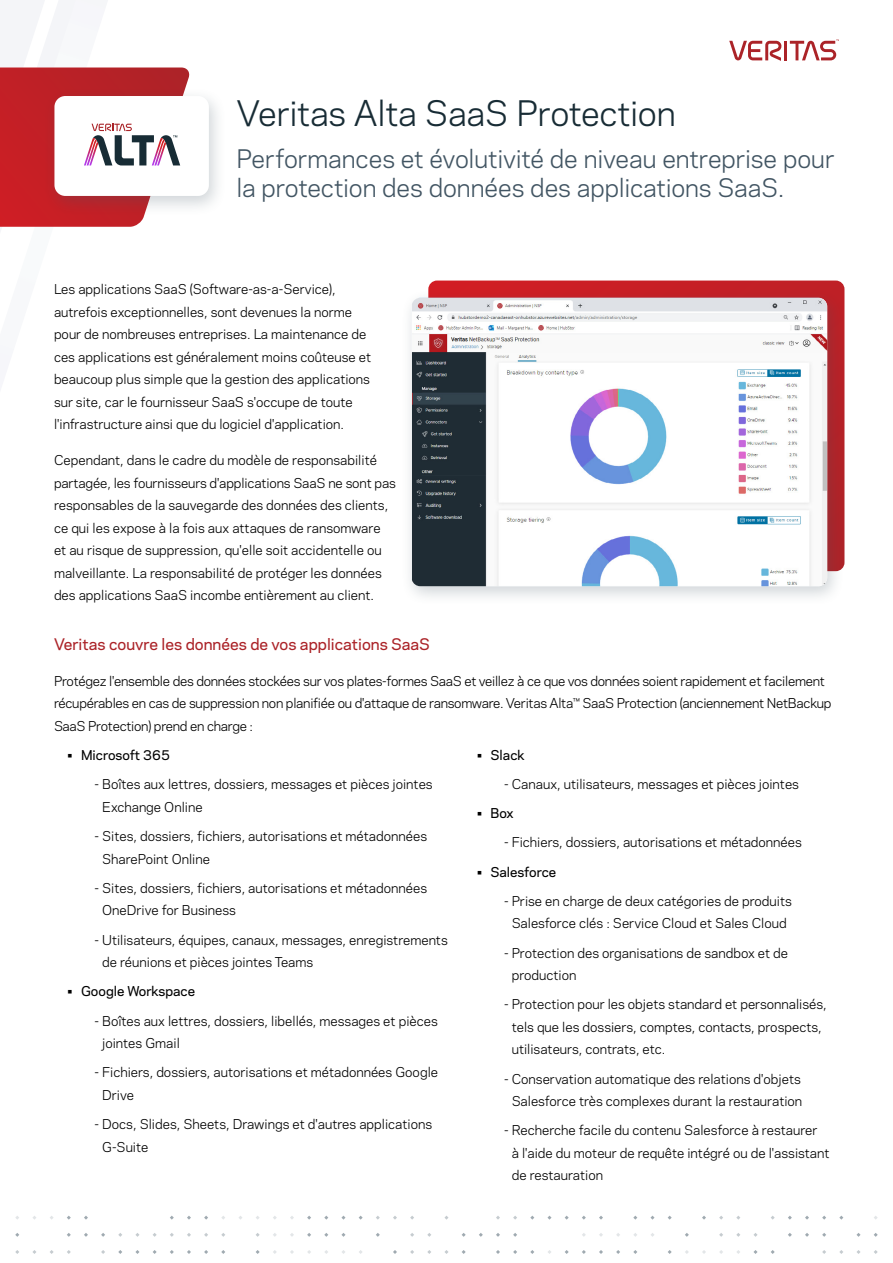
<style>
.page{position:relative;width:893px;height:1263px;background:#fff}
.page>*{position:absolute;margin:0;border:0;box-sizing:border-box;transform-origin:0 0}
.t1{font:33px "Polaris";letter-spacing:-.01em;color:#182c35}
.t2{font:24px/28.8px "Polaris";letter-spacing:-.005em;color:#425563}
.t3{font:500 15px "Polaris";color:#ab2328}
.t4{font:12.75px/22.5px "Polaris";color:#000}
.t5{font:12.75px/22.5px "Polaris";letter-spacing:-.02em;color:#000}
.t6{font:500 12.75px "Polaris";color:#000}
</style>
<div class="page">
<div style="left:43px;top:87px;width:184px;height:129px;background:#425563;opacity:.25"></div>
<div style="left:54px;top:96px;width:155px;height:100px;background:#fff;border-radius:11px"></div>
<svg style="left:0;top:0;width:190px;height:231px"></svg>
<hr style="left:784px;top:41px;width:3px;height:19px;background:#ab2328">
<svg style="left:729px;top:41px;width:53px;height:20px"></svg>
<svg style="left:790px;top:39px;width:49px;height:21px"></svg>
<svg style="left:771px;top:1250px;width:4px;height:4px"></svg>
<svg style="left:753px;top:1250px;width:4px;height:4px"></svg>
<svg style="left:719px;top:1233px;width:4px;height:4px"></svg>
<svg style="left:702px;top:1216px;width:4px;height:4px"></svg>
<svg style="left:702px;top:1250px;width:4px;height:4px"></svg>
<svg style="left:685px;top:1233px;width:4px;height:4px"></svg>
<svg style="left:685px;top:1250px;width:4px;height:4px"></svg>
<svg style="left:668px;top:1215px;width:4px;height:5px"></svg>
<svg style="left:668px;top:1250px;width:4px;height:4px"></svg>
<svg style="left:650px;top:1215px;width:4px;height:5px"></svg>
<svg style="left:633px;top:1215px;width:4px;height:5px"></svg>
<svg style="left:633px;top:1250px;width:4px;height:4px"></svg>
<svg style="left:616px;top:1250px;width:4px;height:4px"></svg>
<svg style="left:599px;top:1216px;width:4px;height:4px"></svg>
<svg style="left:599px;top:1250px;width:4px;height:4px"></svg>
<svg style="left:582px;top:1215px;width:4px;height:5px"></svg>
<svg style="left:582px;top:1250px;width:4px;height:4px"></svg>
<svg style="left:565px;top:1215px;width:4px;height:5px"></svg>
<svg style="left:565px;top:1250px;width:4px;height:4px"></svg>
<svg style="left:547px;top:1215px;width:4px;height:5px"></svg>
<svg style="left:530px;top:1215px;width:4px;height:5px"></svg>
<svg style="left:530px;top:1250px;width:4px;height:4px"></svg>
<svg style="left:513px;top:1233px;width:4px;height:4px"></svg>
<svg style="left:513px;top:1250px;width:4px;height:4px"></svg>
<svg style="left:496px;top:1216px;width:4px;height:4px"></svg>
<svg style="left:496px;top:1233px;width:4px;height:4px"></svg>
<svg style="left:496px;top:1250px;width:4px;height:4px"></svg>
<svg style="left:479px;top:1233px;width:4px;height:4px"></svg>
<svg style="left:462px;top:1233px;width:4px;height:4px"></svg>
<svg style="left:462px;top:1250px;width:4px;height:4px"></svg>
<svg style="left:427px;top:1250px;width:4px;height:4px"></svg>
<svg style="left:410px;top:1233px;width:4px;height:4px"></svg>
<svg style="left:410px;top:1250px;width:4px;height:4px"></svg>
<svg style="left:393px;top:1216px;width:4px;height:4px"></svg>
<svg style="left:393px;top:1250px;width:4px;height:4px"></svg>
<svg style="left:376px;top:1233px;width:4px;height:4px"></svg>
<svg style="left:359px;top:1215px;width:4px;height:5px"></svg>
<svg style="left:341px;top:1215px;width:4px;height:5px"></svg>
<svg style="left:324px;top:1215px;width:4px;height:5px"></svg>
<svg style="left:324px;top:1233px;width:4px;height:4px"></svg>
<svg style="left:307px;top:1215px;width:4px;height:5px"></svg>
<svg style="left:307px;top:1233px;width:4px;height:4px"></svg>
<svg style="left:290px;top:1250px;width:4px;height:4px"></svg>
<svg style="left:256px;top:1250px;width:4px;height:4px"></svg>
<svg style="left:221px;top:1250px;width:4px;height:4px"></svg>
<svg style="left:204px;top:1215px;width:4px;height:5px"></svg>
<svg style="left:204px;top:1233px;width:4px;height:4px"></svg>
<svg style="left:204px;top:1250px;width:4px;height:4px"></svg>
<svg style="left:187px;top:1216px;width:4px;height:4px"></svg>
<svg style="left:187px;top:1233px;width:4px;height:4px"></svg>
<svg style="left:187px;top:1250px;width:4px;height:4px"></svg>
<svg style="left:170px;top:1215px;width:4px;height:5px"></svg>
<svg style="left:170px;top:1233px;width:4px;height:4px"></svg>
<svg style="left:170px;top:1250px;width:4px;height:4px"></svg>
<svg style="left:153px;top:1250px;width:4px;height:4px"></svg>
<svg style="left:135px;top:1250px;width:4px;height:4px"></svg>
<svg style="left:118px;top:1250px;width:4px;height:4px"></svg>
<svg style="left:101px;top:1233px;width:4px;height:4px"></svg>
<svg style="left:101px;top:1250px;width:4px;height:4px"></svg>
<svg style="left:84px;top:1216px;width:4px;height:4px"></svg>
<svg style="left:84px;top:1233px;width:4px;height:4px"></svg>
<svg style="left:67px;top:1215px;width:4px;height:5px"></svg>
<svg style="left:67px;top:1233px;width:4px;height:4px"></svg>
<svg style="left:67px;top:1250px;width:4px;height:4px"></svg>
<svg style="left:50px;top:1250px;width:4px;height:4px"></svg>
<svg style="left:15px;top:1233px;width:4px;height:4px"></svg>
<svg style="left:15px;top:1250px;width:4px;height:4px"></svg>
<svg style="left:874px;top:1233px;width:4px;height:4px"></svg>
<svg style="left:874px;top:1250px;width:4px;height:4px"></svg>
<svg style="left:839px;top:1215px;width:4px;height:5px"></svg>
<svg style="left:839px;top:1250px;width:4px;height:4px"></svg>
<svg style="left:822px;top:1215px;width:4px;height:5px"></svg>
<svg style="left:822px;top:1233px;width:4px;height:4px"></svg>
<svg style="left:822px;top:1250px;width:4px;height:4px"></svg>
<svg style="left:805px;top:1216px;width:4px;height:4px"></svg>
<svg style="left:805px;top:1233px;width:4px;height:4px"></svg>
<svg style="left:788px;top:1215px;width:4px;height:5px"></svg>
<svg style="left:788px;top:1233px;width:4px;height:4px"></svg>
<svg style="left:428px;top:281px;width:416px;height:8px;background:#c82026"></svg>
<div style="left:400px;top:289px;width:445px;height:317px;background:#425563;opacity:.25"></div>
<img style="left:412px;top:298px;width:415px;height:288px">
<h1 class="t1" style="left:236px;top:89px;width:441px">Veritas Alta SaaS Protection</h1>
<h2 class="t2" style="left:236px;top:144px;width:600px">Performances et évolutivité de niveau entreprise pour la protection des données des applications SaaS.</h2>
<p class="t4" style="left:54px;top:277px;width:319px">Les applications SaaS (Software-as-a-Service), autrefois exceptionnelles, sont devenues la norme pour de nombreuses entreprises. La maintenance de ces applications est généralement moins coûteuse et beaucoup plus simple que la gestion des applications sur site, car le fournisseur SaaS s'occupe de toute l'infrastructure ainsi que du logiciel d'application.</p>
<p class="t4" style="left:54px;top:448px;width:343px">Cependant, dans le cadre du modèle de responsabilité partagée, les fournisseurs d'applications SaaS ne sont pas responsables de la sauvegarde des données des clients, ce qui les expose à la fois aux attaques de ransomware et au risque de suppression, qu'elle soit accidentelle ou malveillante. La responsabilité de protéger les données des applications SaaS incombe entièrement au client.</p>
<p class="t3" style="left:54px;top:633px;width:377px">Veritas couvre les données de vos applications SaaS</p>
<p class="t5" style="left:54px;top:669px;width:779px">Protégez l'ensemble des données stockées sur vos plates-formes SaaS et veillez à ce que vos données soient rapidement et facilement récupérables en cas de suppression non planifiée ou d'attaque de ransomware. Veritas Alta™ SaaS Protection (anciennement NetBackup<br>SaaS Protection) prend en charge :</p>
<p class="t6" style="left:68px;top:746px;width:104px">• Microsoft 365</p>
<p class="t4" style="left:102px;top:772px;width:332px;text-indent:-8px">- Boîtes aux lettres, dossiers, messages et pièces jointes<br>Exchange Online</p>
<p class="t4" style="left:102px;top:824px;width:326px;text-indent:-8px">- Sites, dossiers, fichiers, autorisations et métadonnées<br>SharePoint Online</p>
<p class="t4" style="left:102px;top:876px;width:326px;text-indent:-8px">- Sites, dossiers, fichiers, autorisations et métadonnées<br>OneDrive for Business</p>
<p class="t4" style="left:102px;top:928px;width:347px;text-indent:-8px">- Utilisateurs, équipes, canaux, messages, enregistrements de réunions et pièces jointes Teams</p>
<p class="t6" style="left:68px;top:982px;width:129px">• Google Workspace</p>
<p class="t4" style="left:102px;top:1009px;width:337px;text-indent:-8px">- Boîtes aux lettres, dossiers, libellés, messages et pièces jointes Gmail</p>
<p class="t4" style="left:102px;top:1060px;width:337px;text-indent:-8px">- Fichiers, dossiers, autorisations et métadonnées Google<br>Drive</p>
<p class="t4" style="left:102px;top:1112px;width:332px;text-indent:-8px">- Docs, Slides, Sheets, Drawings et d'autres applications<br>G-Suite</p>
<p class="t6" style="left:477px;top:745px;width:49px">• Slack</p>
<p class="t4" style="left:504px;top:772px;width:296px">- Canaux, utilisateurs, messages et pièces jointes</p>
<p class="t6" style="left:477px;top:803px;width:38px">• Box</p>
<p class="t4" style="left:504px;top:830px;width:299px">- Fichiers, dossiers, autorisations et métadonnées</p>
<p class="t6" style="left:477px;top:862px;width:81px">• Salesforce</p>
<p class="t4" style="left:504px;top:889px;width:289px;text-align:center">- Prise en charge de deux catégories de produits<br>Salesforce clés : Service Cloud et Sales Cloud</p>
<p class="t4" style="left:512px;top:941px;width:278px;text-indent:-8px">- Protection des organisations de sandbox et de production</p>
<p class="t4" style="left:512px;top:992px;width:317px;text-indent:-8px">- Protection pour les objets standard et personnalisés, tels que les dossiers, comptes, contacts, prospects, utilisateurs, contrats, etc.</p>
<p class="t4" style="left:504px;top:1067px;width:300px;text-align:right">- Conservation automatique des relations d'objets<br>Salesforce très complexes durant la restauration</p>
<p class="t4" style="left:512px;top:1118px;width:319px;text-indent:-8px">- Recherche facile du contenu Salesforce à restaurer<br>à l'aide du moteur de requête intégré ou de l'assistant de restauration</p>
</div>
